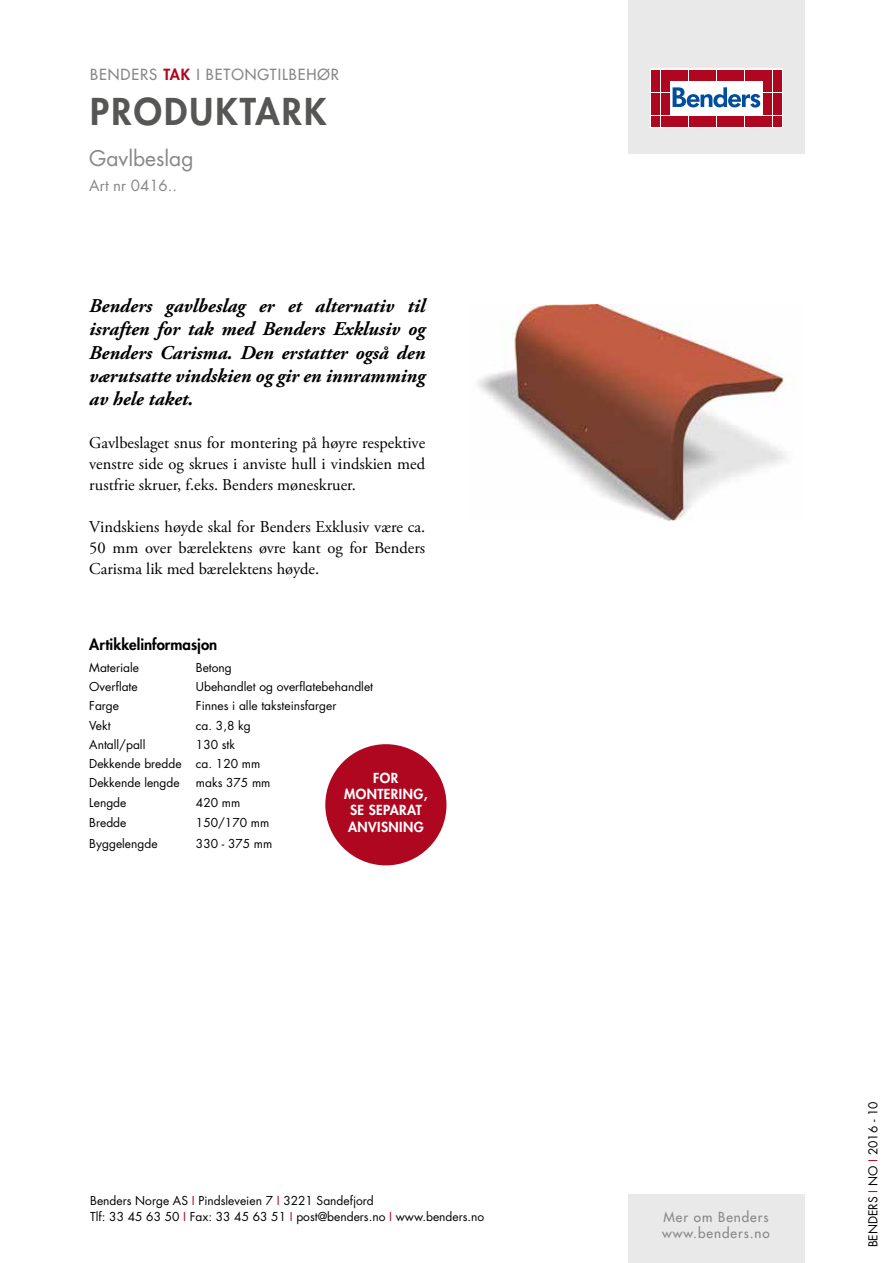
<style>
.page{position:relative;width:893px;height:1263px;background:#fff}
.page>*{position:absolute;margin:0;border:0;box-sizing:border-box;transform-origin:0 0}
.t1{font:800 36px "Futura Std";letter-spacing:.06em;color:#565655}
.t2{font:21px "Futura Std";color:#868786}
.t3{font:italic 700 19.5px/23.4px "Adobe Garamond Pro";color:#000;text-align:justify}
.t4{font:16.5px/21px "Adobe Garamond Pro";color:#000;text-align:justify}
.t5{font:500 15px "Futura Std";letter-spacing:.06em;color:#868786}
.t6{font:800 15px "Futura Std";color:#000}
.t7{font:15px "Futura Std";color:#868786}
.t8{font:800 13.5px/16.2px "Futura Std";letter-spacing:.03em;color:#fff;text-align:center}
.t9{font:500 13.5px/16.2px "Futura Std";letter-spacing:.07em;color:#87888a}
.t10{font:12px/19.2px "Futura Std";color:#000}
.s1{font-weight:800;color:#ae071f}
.s2{color:#ae071f}
</style>
<div class="page">
<div style="left:628px;top:0;width:177px;height:153px;background:#e9e9e9"></div>
<svg style="left:650px;top:69px;width:132px;height:59px;background:#e9bfc6"></svg>
<div style="left:652px;top:70px;width:8px;height:10px;background:#ae071f"></div>
<div style="left:661px;top:70px;width:8px;height:10px;background:#ae071f"></div>
<div style="left:652px;top:81px;width:8px;height:11px;background:#ae071f"></div>
<div style="left:661px;top:81px;width:8px;height:11px;background:#ae071f"></div>
<div style="left:652px;top:93px;width:8px;height:10px;background:#ae071f"></div>
<div style="left:661px;top:93px;width:8px;height:10px;background:#ae071f"></div>
<div style="left:652px;top:104px;width:8px;height:11px;background:#ae071f"></div>
<div style="left:661px;top:104px;width:8px;height:11px;background:#ae071f"></div>
<div style="left:652px;top:116px;width:8px;height:10px;background:#ae071f"></div>
<div style="left:661px;top:116px;width:8px;height:10px;background:#ae071f"></div>
<div style="left:670px;top:70px;width:8px;height:10px;background:#ae071f"></div>
<div style="left:680px;top:70px;width:8px;height:10px;background:#ae071f"></div>
<div style="left:689px;top:70px;width:8px;height:10px;background:#ae071f"></div>
<div style="left:698px;top:70px;width:8px;height:10px;background:#ae071f"></div>
<div style="left:708px;top:70px;width:8px;height:10px;background:#ae071f"></div>
<div style="left:717px;top:70px;width:8px;height:10px;background:#ae071f"></div>
<div style="left:726px;top:70px;width:8px;height:10px;background:#ae071f"></div>
<div style="left:736px;top:70px;width:8px;height:10px;background:#ae071f"></div>
<div style="left:745px;top:70px;width:8px;height:10px;background:#ae071f"></div>
<div style="left:754px;top:70px;width:9px;height:10px;background:#ae071f"></div>
<div style="left:670px;top:116px;width:8px;height:10px;background:#ae071f"></div>
<div style="left:680px;top:116px;width:8px;height:10px;background:#ae071f"></div>
<div style="left:689px;top:116px;width:8px;height:10px;background:#ae071f"></div>
<div style="left:698px;top:116px;width:8px;height:10px;background:#ae071f"></div>
<div style="left:708px;top:116px;width:8px;height:10px;background:#ae071f"></div>
<div style="left:717px;top:116px;width:8px;height:10px;background:#ae071f"></div>
<div style="left:726px;top:116px;width:8px;height:10px;background:#ae071f"></div>
<div style="left:736px;top:116px;width:8px;height:10px;background:#ae071f"></div>
<div style="left:745px;top:116px;width:8px;height:10px;background:#ae071f"></div>
<div style="left:754px;top:116px;width:9px;height:10px;background:#ae071f"></div>
<div style="left:764px;top:70px;width:8px;height:10px;background:#ae071f"></div>
<div style="left:773px;top:70px;width:8px;height:10px;background:#ae071f"></div>
<div style="left:764px;top:81px;width:8px;height:11px;background:#ae071f"></div>
<div style="left:773px;top:81px;width:8px;height:11px;background:#ae071f"></div>
<div style="left:764px;top:93px;width:8px;height:10px;background:#ae071f"></div>
<div style="left:773px;top:93px;width:8px;height:10px;background:#ae071f"></div>
<div style="left:764px;top:104px;width:8px;height:11px;background:#ae071f"></div>
<div style="left:773px;top:104px;width:8px;height:11px;background:#ae071f"></div>
<div style="left:764px;top:116px;width:8px;height:10px;background:#ae071f"></div>
<div style="left:773px;top:116px;width:8px;height:10px;background:#ae071f"></div>
<svg style="left:673px;top:87px;width:87px;height:21px;background:#8fb1d4"></svg>
<div style="left:628px;top:1195px;width:177px;height:68px;background:#e9e9ea"></div>
<img style="left:477px;top:304px;width:310px;height:216px">
<div style="left:325px;top:744px;width:121px;height:121px;background:#ae071f;border-radius:50%"></div>
<p class="t5" style="left:90px;top:65px;width:250px">BENDERS <span class="s1">TAK</span> I BETONGTILBEHØR</p>
<h1 class="t1" style="left:90px;top:89px;width:238px">PRODUKTARK</h1>
<h2 class="t2" style="left:89px;top:145px;width:106px">Gavlbeslag</h2>
<p class="t7" style="left:89px;top:176px;width:89px">Art nr 0416..</p>
<h3 class="t3" style="left:89px;top:294px;width:337px">Benders gavlbeslag er et alternativ til israften for tak med Benders Exklusiv og Benders Carisma. Den erstatter også den værutsatte vindskien og gir en innramming av hele taket.</h3>
<h3 class="t4" style="left:89px;top:433px;width:337px">Gavlbeslaget snus for montering på høyre respektive venstre side og skrues i anviste hull i vindskien med rustfrie skruer, f.eks. Benders møneskruer.</h3>
<h3 class="t4" style="left:89px;top:517px;width:337px">Vindskiens høyde skal for Benders Exklusiv være ca.<br>50 mm over bærelektens øvre kant og for Benders Carisma lik med bærelektens høyde.</h3>
<p class="t6" style="left:89px;top:635px;width:130px">Artikkelinformasjon</p>
<p class="t10" style="left:89px;top:658px;width:51px">Materiale</p>
<p class="t10" style="left:196px;top:658px;width:37px">Betong</p>
<p class="t10" style="left:89px;top:677px;width:50px">Overflate</p>
<p class="t10" style="left:196px;top:677px;width:179px">Ubehandlet og overflatebehandlet</p>
<p class="t10" style="left:89px;top:696px;width:31px">Farge</p>
<p class="t10" style="left:196px;top:696px;width:142px">Finnes i alle taksteinsfarger</p>
<p class="t10" style="left:89px;top:716px;width:23px">Vekt</p>
<p class="t10" style="left:196px;top:716px;width:56px">ca. 3,8 kg</p>
<p class="t10" style="left:89px;top:735px;width:58px">Antall/pall</p>
<p class="t10" style="left:89px;top:735px;width:172px;text-indent:107px">130 stk<br>Dekkende bredde ca. 120 mm<br>Dekkende lengde</p>
<p class="t8" style="left:344px;top:770px;width:85px">FOR<br>MONTERING,<br>SE SEPARAT<br>ANVISNING</p>
<p class="t10" style="left:196px;top:773px;width:76px">maks 375 mm</p>
<p class="t10" style="left:89px;top:793px;width:39px">Lengde</p>
<p class="t10" style="left:196px;top:793px;width:46px">420 mm</p>
<p class="t10" style="left:89px;top:813px;width:39px">Bredde</p>
<p class="t10" style="left:196px;top:813px;width:75px">150/170 mm</p>
<p class="t10" style="left:89px;top:834px;width:70px">Byggelengde</p>
<p class="t10" style="left:196px;top:834px;width:78px">330 - 375 mm</p>
<p class="t10" style="left:90px;top:1192px;width:396px;line-height:16.5px">Benders Norge AS <span class="s2">I</span> Pindsleveien 7 <span class="s2">I</span> 3221 Sandefjord<br>Tlf: 33 45 63 50 <span class="s2">I</span> Fax: 33 45 63 51 <span class="s2">I</span> post@benders.no <span class="s2">I</span> www.benders.no</p>
<p class="t9" style="left:662px;top:1209px;width:109px">Mer om Benders www.benders.no</p>
<p class="t10" style="left:863px;top:1247px;width:148px;rotate:-90deg">BENDERS <span class="s2">I</span> NO <span class="s2">I</span> 2016 - 10</p>
</div>
